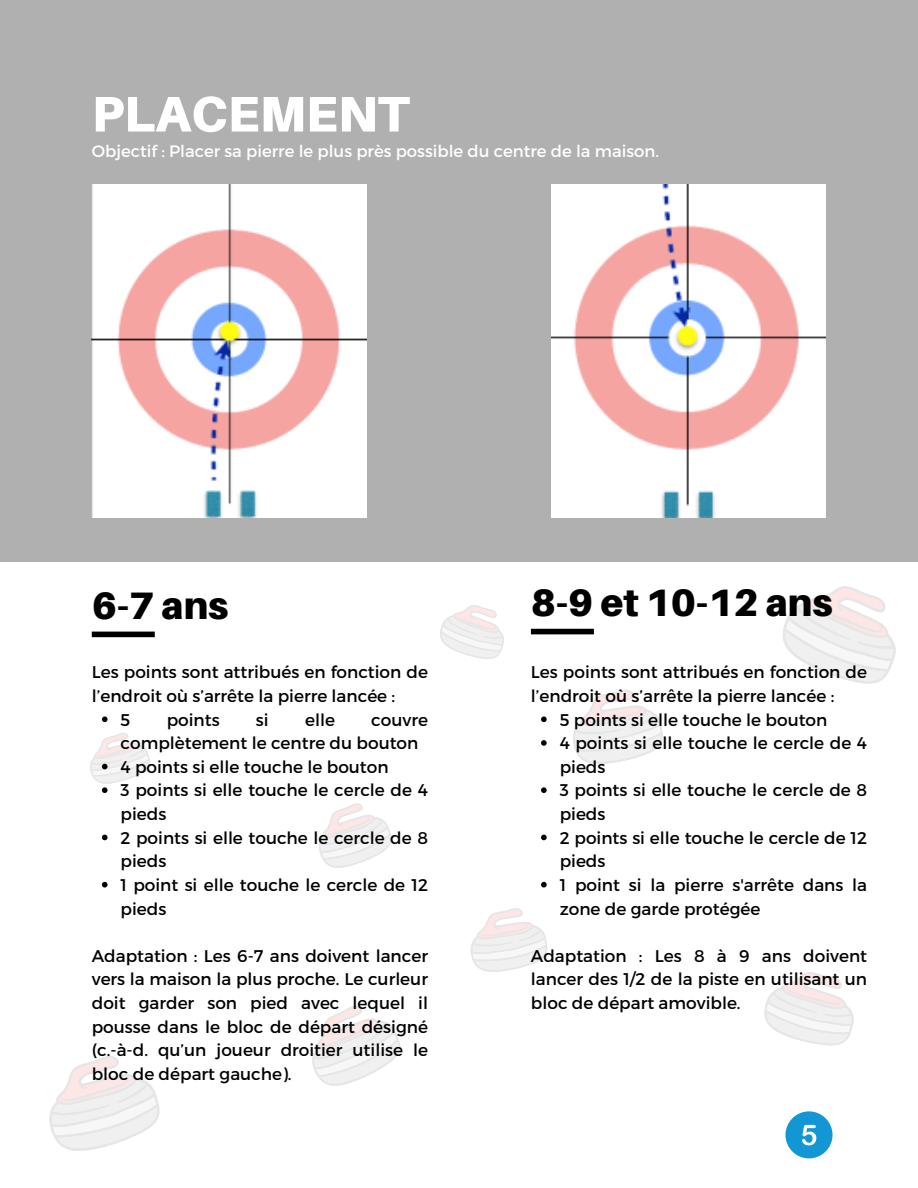
<style>
.page{position:relative;width:918px;height:1188px;background:#fff}
.page>*{position:absolute;margin:0;border:0;box-sizing:border-box;transform-origin:0 0}
.t1{font:900 50.1px "Aileron";color:#fff}
.t2{font:900 38.25px "Aileron";color:#000}
.t3{font:16.95px/23.7px "Montserrat";color:#000}
.t4{font:16.5px "Montserrat";color:#fff}
</style>
<div class="page">
<div style="left:0;top:0;width:918px;height:561px;background:#b0b0b0"></div>
<img style="left:92px;top:185px;width:274px;height:333px">
<div style="left:92px;top:632px;width:63px;height:5px;background:#000"></div>
<svg style="left:470px;top:908px;width:78px;height:64px"></svg>
<svg style="left:764px;top:972px;width:90px;height:74px"></svg>
<div style="left:785px;top:1111px;width:48px;height:47px;background:#1396d4;border-radius:50%"></div>
<svg style="left:802px;top:1125px;width:14px;height:20px"></svg>
<svg style="left:440px;top:605px;width:64px;height:54px"></svg>
<svg style="left:319px;top:803px;width:73px;height:65px"></svg>
<svg style="left:49px;top:1056px;width:111px;height:95px"></svg>
<svg style="left:312px;top:1005px;width:88px;height:81px"></svg>
<svg style="left:783px;top:586px;width:113px;height:98px"></svg>
<svg style="left:573px;top:689px;width:90px;height:75px"></svg>
<img style="left:551px;top:185px;width:275px;height:333px">
<div style="left:531px;top:629px;width:63px;height:5px;background:#000"></div>
<svg style="left:90px;top:717px;width:60px;height:76px"></svg>
<svg style="left:102px;top:835px;width:6px;height:5px"></svg>
<svg style="left:102px;top:882px;width:6px;height:6px"></svg>
<svg style="left:541px;top:717px;width:6px;height:5px"></svg>
<svg style="left:541px;top:740px;width:6px;height:6px"></svg>
<svg style="left:541px;top:787px;width:6px;height:6px"></svg>
<svg style="left:541px;top:835px;width:6px;height:5px"></svg>
<svg style="left:541px;top:882px;width:6px;height:6px"></svg>
<p class="t1" style="left:92px;top:83px;width:319px">PLACEMENT</p>
<h1 class="t4" style="left:92px;top:140px;width:569px">Objectif : Placer sa pierre le plus près possible du centre de la maison.</h1>
<h2 class="t2" style="left:92px;top:582px;width:138px">6-7 ans</h2>
<p class="t2" style="left:531px;top:579px;width:303px">8-9 et 10-12 ans</p>
<p class="t3" style="left:92px;top:660px;width:338px">Les points sont attribués en fonction de l’endroit où s’arrête la pierre lancée :</p>
<p class="t3" style="left:121px;top:707px;width:11px">5</p>
<p class="t3" style="left:167px;top:707px;width:54px">points</p>
<p class="t3" style="left:256px;top:707px;width:14px">si</p>
<p class="t3" style="left:305px;top:707px;width:31px">elle</p>
<p class="t3" style="left:121px;top:707px;width:309px;text-indent:251px">couvre complètement le centre du bouton</p>
<p class="t3" style="left:121px;top:754px;width:270px">4 points si elle touche le bouton</p>
<p class="t3" style="left:121px;top:778px;width:309px">3 points si elle touche le cercle de 4 pieds</p>
<p class="t3" style="left:121px;top:825px;width:309px">2 points si elle touche le cercle de 8 pieds</p>
<p class="t3" style="left:121px;top:872px;width:309px">1 point si elle touche le cercle de 12 pieds</p>
<p class="t3" style="left:92px;top:943px;width:338px;text-align:justify">Adaptation : Les 6-7 ans doivent lancer vers la maison la plus proche. Le curleur doit garder son pied avec lequel il pousse dans le bloc de départ désigné (c.-à-d. qu’un joueur droitier utilise le bloc de départ gauche).</p>
<p class="t3" style="left:531px;top:660px;width:338px">Les points sont attribués en fonction de l’endroit où s’arrête la pierre lancée :</p>
<p class="t3" style="left:560px;top:707px;width:269px">5 points si elle touche le bouton</p>
<p class="t3" style="left:560px;top:730px;width:309px">4 points si elle touche le cercle de 4 pieds</p>
<p class="t3" style="left:560px;top:778px;width:309px">3 points si elle touche le cercle de 8 pieds</p>
<h2 class="t3" style="left:560px;top:825px;width:309px">2 points si elle touche le cercle de 12 pieds</h2>
<p class="t3" style="left:560px;top:872px;width:309px">1 point si la pierre s'arrête dans la zone de garde protégée</p>
<p class="t3" style="left:531px;top:943px;width:338px;text-align:justify">Adaptation : Les 8 à 9 ans doivent lancer des 1/2 de la piste en utilisant un bloc de départ amovible.</p>
</div>
